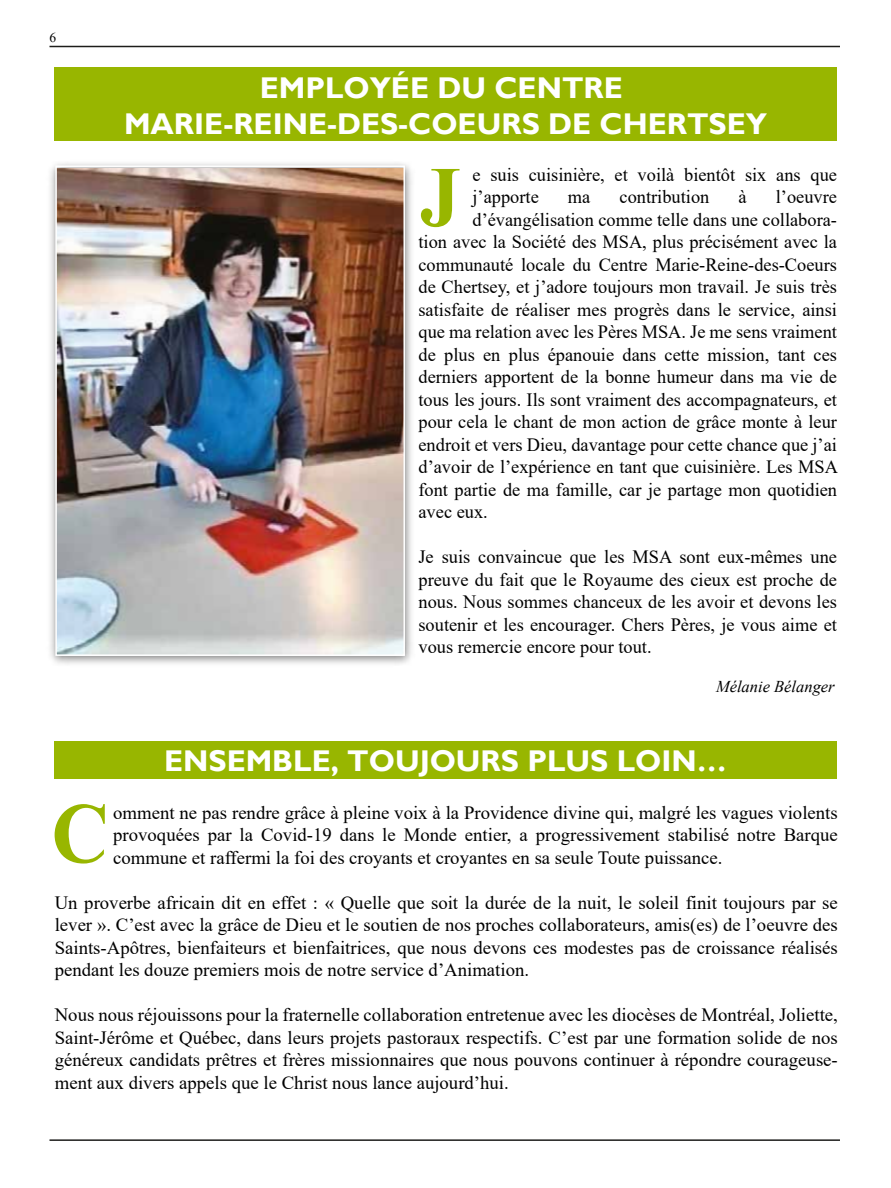
<style>
.page{position:relative;width:891px;height:1188px;background:#fff}
.page>*{position:absolute;margin:0;border:0;box-sizing:border-box;transform-origin:0 0}
.t1{font:700 85.8px "Times New Roman";color:#98b600;scale:.93 1}
.t2{font:700 30px/36px "Gill Sans";color:#fff;text-align:center}
.t3{font:18.75px/22.5px "Times New Roman";color:#000;text-align:justify}
.t4{font:italic 16.5px "Times New Roman";color:#000}
.t5{font:13.5px "Times New Roman";color:#000}
</style>
<div class="page">
<div style="left:55px;top:741px;width:782px;height:37px;background:#98b600"></div>
<div style="left:55px;top:67px;width:782px;height:74px;background:#98b600"></div>
<hr style="left:49px;top:46px;width:791px;height:1px;background:#1d1d1b">
<hr style="left:49px;top:1139px;width:791px;height:2px;background:#1d1d1b">
<img style="left:50px;top:125px;width:362px;height:539px">
<img style="left:58px;top:169px;width:344px;height:484px">
<div style="left:55px;top:165px;width:350px;height:491px;border:2px solid #fff"></div>
<p class="t5" style="left:50px;top:28px;width:8px">6</p>
<h2 class="t2" style="left:124px;top:70px;width:645px">EMPLOYÉE DU CENTRE<br>MARIE-REINE-DES-COEURS DE CHERTSEY</h2>
<p class="t3" style="left:473px;top:163px;width:366px">e suis cuisinière, et voilà bientôt six ans que j’apporte</p>
<h1 class="t1" style="left:420px;top:135px;width:44px">J</h1>
<p class="t3" style="left:568px;top:185px;width:24px">ma</p>
<p class="t3" style="left:620px;top:185px;width:91px">contribution</p>
<p class="t3" style="left:739px;top:185px;width:10px">à</p>
<p class="t3" style="left:776px;top:185px;width:63px">l’oeuvre</p>
<p class="t3" style="left:473px;top:208px;width:366px">d’évangélisation comme telle dans une collabora-</p>
<p class="t3" style="left:419px;top:230px;width:420px">tion avec la Société des MSA, plus précisément avec la</p>
<p class="t3" style="left:419px;top:253px;width:420px">communauté locale du Centre Marie-Reine-des-Coeurs</p>
<p class="t3" style="left:419px;top:275px;width:420px">de Chertsey, et j’adore toujours mon travail. Je suis très</p>
<p class="t3" style="left:419px;top:298px;width:420px">satisfaite de réaliser mes progrès dans le service, ainsi</p>
<p class="t3" style="left:419px;top:320px;width:420px">que ma relation avec les Pères MSA. Je me sens vraiment</p>
<p class="t3" style="left:419px;top:343px;width:420px">de plus en plus épanouie dans cette mission, tant ces</p>
<p class="t3" style="left:419px;top:365px;width:420px">derniers apportent de la bonne humeur dans ma vie de</p>
<p class="t3" style="left:419px;top:388px;width:420px">tous les jours. Ils sont vraiment des accompagnateurs, et</p>
<p class="t3" style="left:419px;top:410px;width:420px">pour cela le chant de mon action de grâce monte à leur</p>
<p class="t3" style="left:419px;top:433px;width:420px">endroit et vers Dieu, davantage pour cette chance que j’ai</p>
<p class="t3" style="left:419px;top:455px;width:421px">d’avoir de l’expérience en tant que cuisinière. Les MSA</p>
<p class="t3" style="left:419px;top:478px;width:420px">font partie de ma famille, car je partage mon quotidien</p>
<p class="t3" style="left:419px;top:500px;width:71px">avec eux.</p>
<p class="t3" style="left:419px;top:545px;width:420px">Je suis convaincue que les MSA sont eux-mêmes une preuve du fait que le Royaume des cieux est proche de nous. Nous sommes chanceux de les avoir et devons les soutenir et les encourager. Chers Pères, je vous aime et vous remercie encore pour tout.</p>
<p class="t4" style="left:716px;top:675px;width:120px">Mélanie Bélanger</p>
<h2 class="t2" style="left:164px;top:744px;width:564px">ENSEMBLE, TOUJOURS PLUS LOIN…</h2>
<h1 class="t1" style="left:51px;top:772px;width:64px">C</h1>
<p class="t3" style="left:113px;top:801px;width:726px">omment ne pas rendre grâce à pleine voix à la Providence divine qui, malgré les vagues violents provoquées par la Covid-19 dans le Monde entier, a progressivement stabilisé notre Barque commune et raffermi la foi des croyants et croyantes en sa seule Toute puissance.</p>
<p class="t3" style="left:55px;top:891px;width:785px">Un proverbe africain dit en effet : « Quelle que soit la durée de la nuit, le soleil finit toujours par se lever ». C’est avec la grâce de Dieu et le soutien de nos proches collaborateurs, amis(es) de l’oeuvre des Saints-Apôtres, bienfaiteurs et bienfaitrices, que nous devons ces modestes pas de croissance réalisés pendant les douze premiers mois de notre service d’Animation.</p>
<p class="t3" style="left:55px;top:1003px;width:785px">Nous nous réjouissons pour la fraternelle collaboration entretenue avec les diocèses de Montréal, Joliette, Saint-Jérôme et Québec, dans leurs projets pastoraux respectifs. C’est par une formation solide de nos généreux candidats prêtres et frères missionnaires que nous pouvons continuer à répondre courageuse&shy;ment aux divers appels que le Christ nous lance aujourd’hui.</p>
</div>
